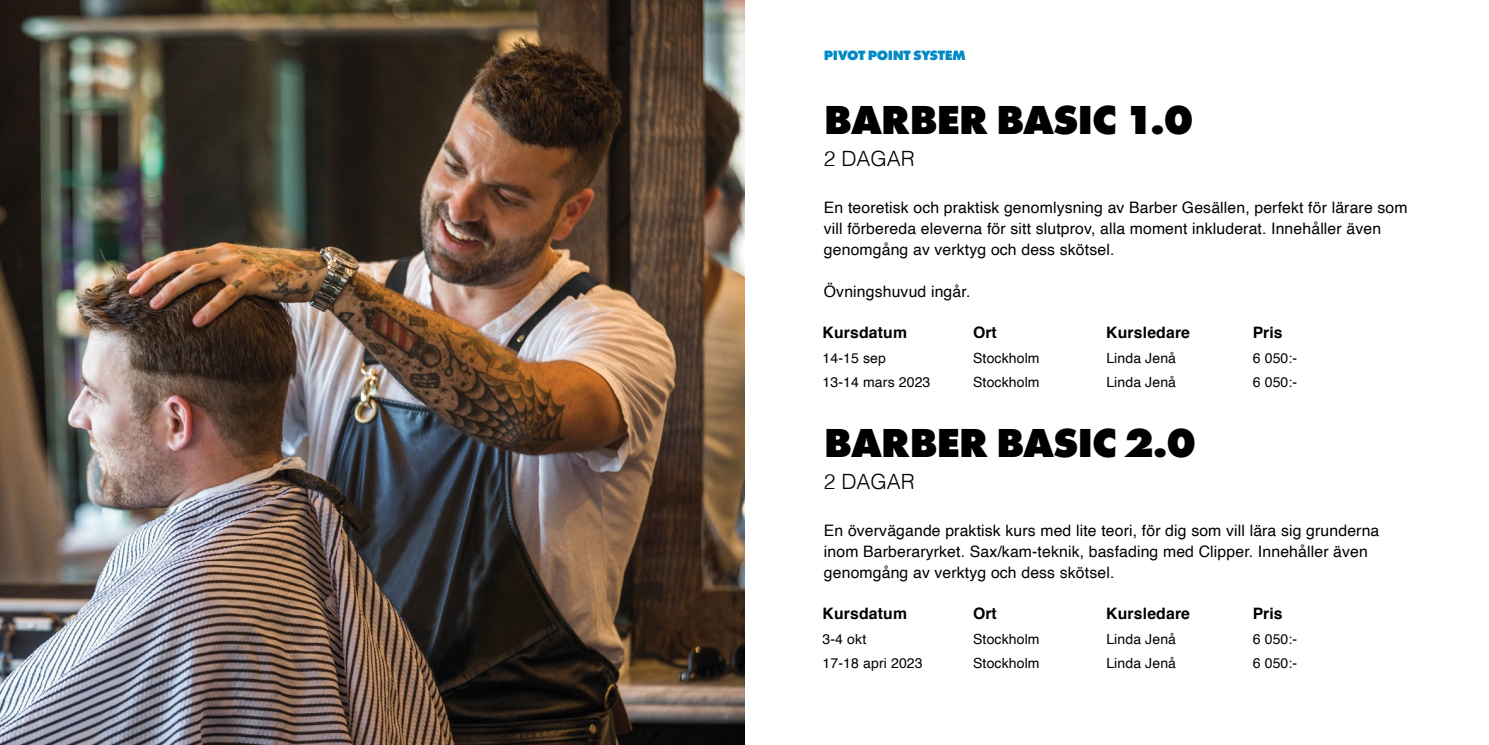
<style>
.page{position:relative;width:1489px;height:745px;background:#fff}
.page>*{position:absolute;margin:0;border:0;box-sizing:border-box;transform-origin:0 0}
.t1{font:800 42px "Futura PT";letter-spacing:-.03em;color:#000}
.t2{font:300 21px "Helvetica";color:#000}
.t3{font:15.75px/21px "Helvetica";letter-spacing:.01em;color:#000}
.t4{font:700 15.75px "Helvetica";letter-spacing:.01em;color:#000}
.t5{font:14px "Helvetica";letter-spacing:.01em;color:#000}
.t6{font:800 14px "Futura PT";letter-spacing:-.03em;color:#008bc5}
</style>
<div class="page">
<img style="left:0;top:0;width:744px;height:744px">
<p class="t6" style="left:823px;top:47px;width:143px">PIVOT POINT SYSTEM</p>
<h1 class="t1" style="left:823px;top:93px;width:371px">BARBER BASIC 1.0</h1>
<h2 class="t2" style="left:823px;top:140px;width:93px">2 DAGAR</h2>
<p class="t3" style="left:823px;top:197px;width:585px">En teoretisk och praktisk genomlysning av Barber Gesällen, perfekt för lärare som vill förbereda eleverna för sitt slutprov, alla moment inkluderat. Innehåller även genomgång av verktyg och dess skötsel.</p>
<p class="t3" style="left:823px;top:281px;width:148px">Övningshuvud ingår.</p>
<p class="t4" style="left:822px;top:320px;width:86px">Kursdatum</p>
<p class="t4" style="left:973px;top:320px;width:25px">Ort</p>
<p class="t4" style="left:1106px;top:320px;width:85px">Kursledare</p>
<p class="t4" style="left:1252px;top:320px;width:31px">Pris</p>
<p class="t5" style="left:822px;top:347px;width:65px">14-15 sep</p>
<p class="t5" style="left:973px;top:347px;width:68px">Stockholm</p>
<p class="t5" style="left:1106px;top:347px;width:71px">Linda Jenå</p>
<p class="t5" style="left:1252px;top:347px;width:46px">6 050:-</p>
<p class="t5" style="left:822px;top:371px;width:109px">13-14 mars 2023</p>
<p class="t5" style="left:973px;top:371px;width:68px">Stockholm</p>
<p class="t5" style="left:1106px;top:371px;width:71px">Linda Jenå</p>
<p class="t5" style="left:1252px;top:371px;width:46px">6 050:-</p>
<h1 class="t1" style="left:823px;top:416px;width:373px">BARBER BASIC 2.0</h1>
<h2 class="t2" style="left:823px;top:463px;width:93px">2 DAGAR</h2>
<p class="t3" style="left:823px;top:520px;width:557px">En övervägande praktisk kurs med lite teori, för dig som vill lära sig grunderna inom Barberaryrket. Sax/kam-teknik, basfading med Clipper. Innehåller även genomgång av verktyg och dess skötsel.</p>
<p class="t4" style="left:822px;top:600px;width:86px">Kursdatum</p>
<p class="t4" style="left:973px;top:600px;width:25px">Ort</p>
<p class="t4" style="left:1106px;top:600px;width:85px">Kursledare</p>
<p class="t4" style="left:1252px;top:600px;width:31px">Pris</p>
<p class="t5" style="left:822px;top:627px;width:45px">3-4 okt</p>
<p class="t5" style="left:973px;top:627px;width:68px">Stockholm</p>
<p class="t5" style="left:1106px;top:627px;width:71px">Linda Jenå</p>
<p class="t5" style="left:1252px;top:627px;width:46px">6 050:-</p>
<p class="t5" style="left:822px;top:652px;width:102px">17-18 apri 2023</p>
<p class="t5" style="left:973px;top:652px;width:68px">Stockholm</p>
<p class="t5" style="left:1106px;top:652px;width:71px">Linda Jenå</p>
<p class="t5" style="left:1252px;top:652px;width:46px">6 050:-</p>
</div>
